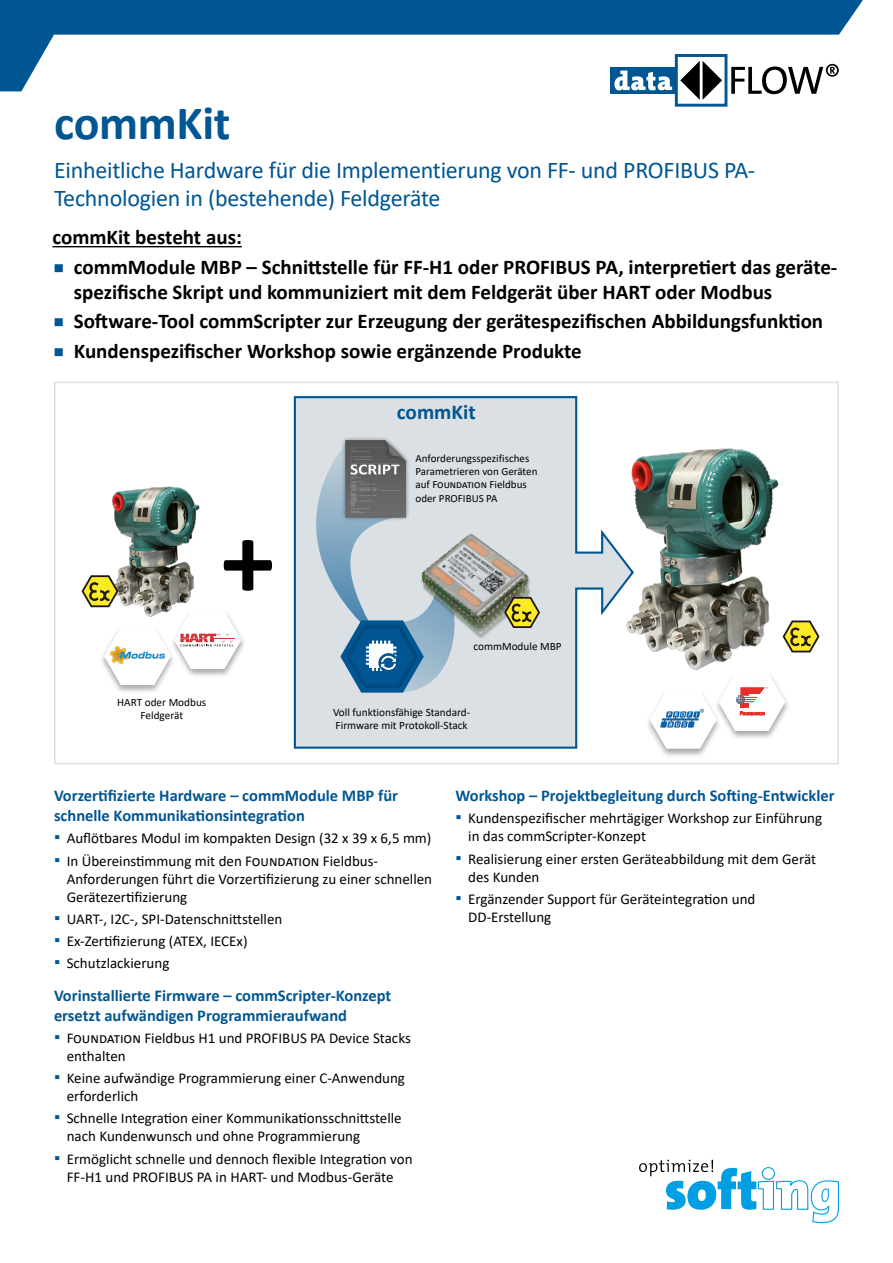
<style>
.page{position:relative;width:893px;height:1263px;background:#fff}
.page>*{position:absolute;margin:0;border:0;box-sizing:border-box;transform-origin:0 0}
.t1{font:700 108px "Calibri";color:#000}
.Headline__Produktnam{font:700 48px "Calibri";letter-spacing:-.005em;color:#005693}
.Subheadline{font:24px/28.8px "Calibri";letter-spacing:-.01em;color:#005693}
.t2{font:700 21.15px "Calibri";color:#005693}
.t3{font:700 21px/25.2px "Calibri";color:#000}
.Benefit{font:700 16.5px/19.8px "Calibri";color:#005693}
.t4{font:15px/18px "Calibri";color:#000}
.t5{font:11.25px/13.5px "Calibri";color:#000;text-align:center}
.t6{font:10.95px/13.2px "Calibri";color:#000}
.s1{font-size:36px;color:#005693}
.s2{font-weight:700;font-size:18px;color:#005693}
</style>
<div class="page">
<svg style="left:0;top:0;width:863px;height:91px"></svg>
<svg style="left:639px;top:1160px;width:200px;height:63px"></svg>
<div style="left:611px;top:67px;width:65px;height:27px;background:#005693"></div>
<div style="left:675px;top:54px;width:52px;height:53px;border:3px solid #005693"></div>
<svg style="left:731px;top:64px;width:108px;height:30px"></svg>
<svg style="left:680px;top:61px;width:42px;height:39px"></svg>
<svg style="left:614px;top:70px;width:58px;height:20px"></svg>
<hr style="left:52px;top:246px;width:190px;height:1px;background:#000">
<div style="left:54px;top:382px;width:785px;height:382px;border:2px solid #dae0e3"></div>
<img style="left:635px;top:448px;width:144px;height:222px">
<img style="left:112px;top:486px;width:88px;height:89px">
<svg style="left:783px;top:620px;width:36px;height:32px"></svg>
<div style="left:713px;top:671px;width:77px;height:69px;background:#000;opacity:.35"></div>
<div style="left:645px;top:688px;width:77px;height:70px;background:#000;opacity:.35"></div>
<svg style="left:650px;top:673px;width:135px;height:76px"></svg>
<img style="left:661px;top:707px;width:45px;height:24px">
<div style="left:169px;top:609px;width:77px;height:69px;background:#000;opacity:.35"></div>
<div style="left:99px;top:625px;width:77px;height:69px;background:#000;opacity:.35"></div>
<svg style="left:82px;top:575px;width:159px;height:110px"></svg>
<img style="left:110px;top:646px;width:55px;height:17px">
<svg style="left:293px;top:396px;width:342px;height:353px"></svg>
<img style="left:342px;top:437px;width:67px;height:7px">
<svg style="left:293px;top:444px;width:175px;height:251px;background:#a9bbc7"></svg>
<img style="left:416px;top:525px;width:125px;height:122px">
<svg style="left:504px;top:597px;width:36px;height:31px"></svg>
<p class="Headline__Produktnam" style="left:54px;top:89px;width:178px">commKit</p>
<p class="Subheadline" style="left:54px;top:155px;width:703px">Einheitliche Hardware für die Implementierung von FF- und PROFIBUS PA-<br>Technologien in (bestehende) Feldgeräte</p>
<p class="t3" style="left:52px;top:224px;width:191px">commKit besteht aus:</p>
<p class="t3" style="left:74px;top:254px;width:765px;text-indent:-21px"><span class="s1">▪</span> commModule MBP – Schnittstelle für FF-H1 oder PROFIBUS PA, interpretiert das geräte&shy;spezifische Skript und kommuniziert mit dem Feldgerät über HART oder Modbus</p>
<p class="t3" style="left:52px;top:309px;width:772px"><span class="s1">▪</span> Software-Tool commScripter zur Erzeugung der gerätespezifischen Abbildungsfunktion</p>
<p class="t3" style="left:52px;top:338px;width:531px"><span class="s1">▪</span> Kundenspezifischer Workshop sowie ergänzende Produkte</p>
<p class="t1" style="left:221px;top:483px;width:55px">+</p>
<p class="t5" style="left:117px;top:695px;width:91px">HART oder Modbus<br>Feldgerät</p>
<p class="t2" style="left:397px;top:397px;width:80px">commKit</p>
<p class="t6" style="left:415px;top:451px;width:123px">Anforderungsspezifisches<br>Parametrieren von Geräten auf Foundation Fieldbus oder PROFIBUS PA</p>
<p class="t5" style="left:473px;top:639px;width:90px">commModule MBP</p>
<p class="t5" style="left:333px;top:705px;width:139px;text-align:left">Voll funktionsfähige Standard-<br>Firmware mit Protokoll-Stack</p>
<p class="Benefit" style="left:54px;top:786px;width:346px">Vorzertifizierte Hardware – commModule MBP für schnelle Kommunikationsintegration</p>
<p class="t4" style="left:54px;top:829px;width:379px"><span class="s2">▪</span> Auflötbares Modul im kompakten Design (32 x 39 x 6,5 mm)</p>
<p class="t4" style="left:67px;top:851px;width:367px;text-indent:-13px"><span class="s2">▪</span> In Übereinstimmung mit den Foundation Fieldbus-<br>Anforderungen führt die Vorzertifizierung zu einer schnellen<br>Gerätezertifizierung</p>
<p class="t4" style="left:54px;top:909px;width:230px"><span class="s2">▪</span> UART-, I2C-, SPI-Datenschnittstellen</p>
<p class="t4" style="left:54px;top:932px;width:195px"><span class="s2">▪</span> Ex-Zertifizierung (ATEX, IECEx)</p>
<p class="t4" style="left:54px;top:954px;width:117px"><span class="s2">▪</span> Schutzlackierung</p>
<p class="Benefit" style="left:54px;top:985px;width:339px">Vorinstallierte Firmware – commScripter-Konzept ersetzt aufwändigen Programmieraufwand</p>
<p class="t4" style="left:67px;top:1028px;width:346px;text-indent:-13px"><span class="s2">▪</span> Foundation Fieldbus H1 und PROFIBUS PA Device Stacks enthalten</p>
<p class="t4" style="left:67px;top:1069px;width:340px;text-indent:-13px"><span class="s2">▪</span> Keine aufwändige Programmierung einer C-Anwendung erforderlich</p>
<p class="t4" style="left:67px;top:1109px;width:337px;text-indent:-13px"><span class="s2">▪</span> Schnelle Integration einer Kommunikationsschnittstelle nach Kundenwunsch und ohne Programmierung</p>
<p class="t4" style="left:54px;top:1149px;width:360px;text-align:center"><span class="s2">▪</span> Ermöglicht schnelle und dennoch flexible Integration von<br>FF-H1 und PROFIBUS PA in HART- und Modbus-Geräte</p>
<p class="Benefit" style="left:455px;top:786px;width:381px">Workshop – Projektbegleitung durch Softing-Entwickler</p>
<p class="t4" style="left:468px;top:809px;width:355px;text-indent:-13px"><span class="s2">▪</span> Kundenspezifischer mehrtägiger Workshop zur Einführung in das commScripter-Konzept</p>
<p class="t4" style="left:468px;top:849px;width:349px;text-indent:-13px"><span class="s2">▪</span> Realisierung einer ersten Geräteabbildung mit dem Gerät des Kunden</p>
<p class="t4" style="left:468px;top:890px;width:289px;text-indent:-13px"><span class="s2">▪</span> Ergänzender Support für Geräteintegration und<br>DD-Erstellung</p>
</div>
